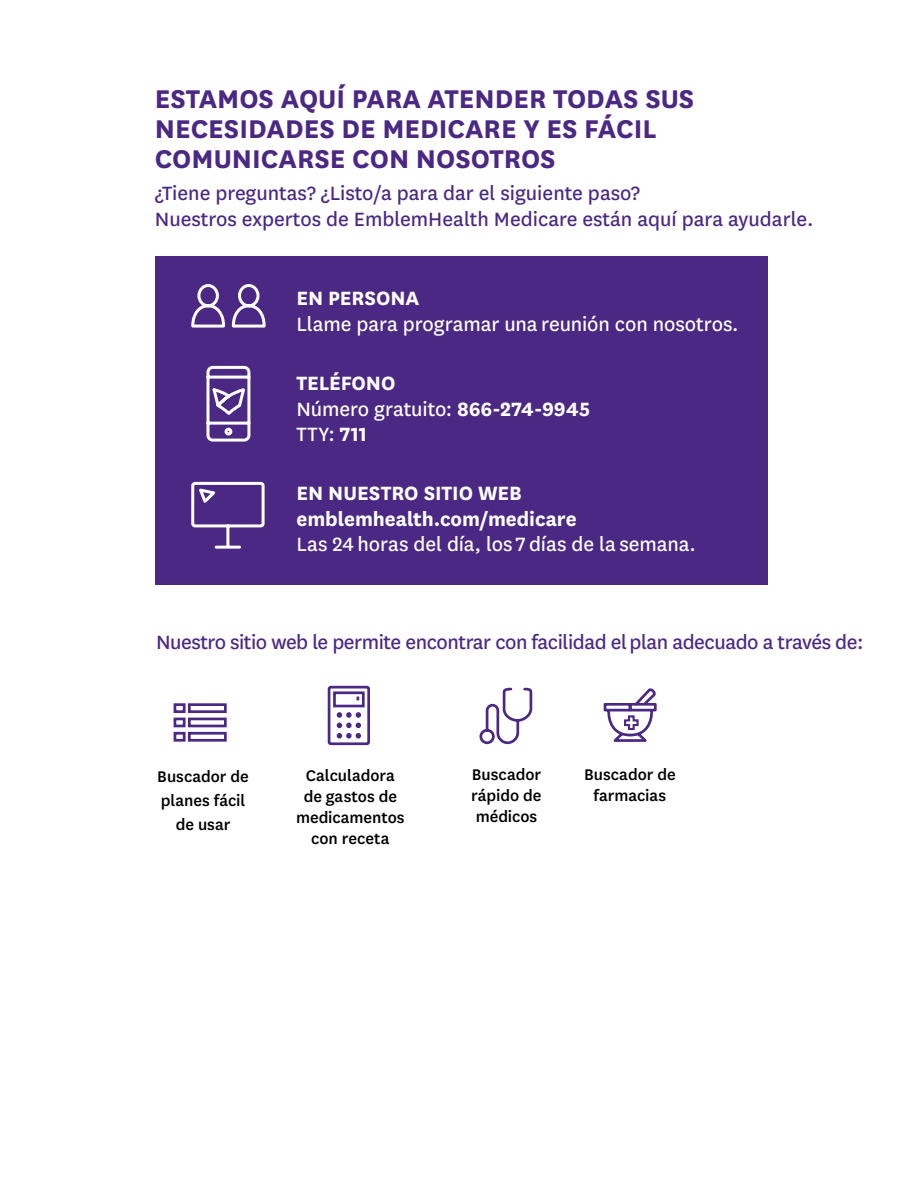
<style>
.page{position:relative;width:918px;height:1188px;background:#fff}
.page>*{position:absolute;margin:0;border:0;box-sizing:border-box;transform-origin:0 0}
.t1{font:700 30px/30px "National";color:#4b2884}
.t2{font:22.5px "National";letter-spacing:-.005em;color:#4b2884}
.t3{font:22.5px/25.5px "National";letter-spacing:-.005em;color:#fff}
.t4{font:700 22.5px "National";letter-spacing:-.005em;color:#fff}
.t5{font:500 18px/21px "National";letter-spacing:-.005em;color:#000;text-align:center}
.s1{font-weight:700}
</style>
<div class="page">
<div style="left:156px;top:256px;width:612px;height:328px;background:#4b2884"></div>
<svg style="left:206px;top:365px;width:45px;height:77px"></svg>
<svg style="left:191px;top:284px;width:75px;height:44px"></svg>
<svg style="left:191px;top:481px;width:74px;height:68px"></svg>
<svg style="left:173px;top:703px;width:54px;height:39px"></svg>
<svg style="left:479px;top:687px;width:54px;height:58px"></svg>
<svg style="left:327px;top:685px;width:43px;height:61px"></svg>
<svg style="left:604px;top:688px;width:53px;height:54px"></svg>
<h2 class="t1" style="left:155px;top:82px;width:541px">ESTAMOS AQUÍ PARA ATENDER TODAS SUS<br>NECESIDADES DE MEDICARE Y ES FÁCIL<br>COMUNICARSE CON NOSOTROS</h2>
<p class="t2" style="left:155px;top:179px;width:487px">¿Tiene preguntas? ¿Listo/a para dar el siguiente paso?</p>
<p class="t2" style="left:155px;top:204px;width:660px">Nuestros expertos de EmblemHealth Medicare están aquí para ayudarle.</p>
<p class="t4" style="left:296px;top:283px;width:124px">EN PERSONA</p>
<p class="t3" style="left:296px;top:310px;width:444px">Llame para programar una reunión con nosotros.</p>
<p class="t4" style="left:296px;top:367px;width:100px">TELÉFONO</p>
<p class="t3" style="left:296px;top:395px;width:295px">Número gratuito: <span class="s1">866-274-9945<br></span>TTY: <span class="s1">711</span></p>
<p class="t4" style="left:296px;top:478px;width:227px">EN NUESTRO SITIO WEB</p>
<p class="t3" style="left:296px;top:505px;width:401px"><span class="s1">emblemhealth.com/medicare<br></span>Las 24 horas del día, los 7 días de la semana.</p>
<p class="t2" style="left:156px;top:627px;width:709px">Nuestro sitio web le permite encontrar con facilidad el plan adecuado a través de:</p>
<p class="t5" style="left:157px;top:763px;width:93px;line-height:24px">Buscador de planes fácil de usar</p>
<p class="t5" style="left:296px;top:764px;width:110px">Calculadora de gastos de medicamentos con receta</p>
<p class="t5" style="left:471px;top:763px;width:72px;text-align:justify">Buscador rápido de médicos</p>
<p class="t5" style="left:584px;top:763px;width:93px">Buscador de farmacias</p>
</div>
